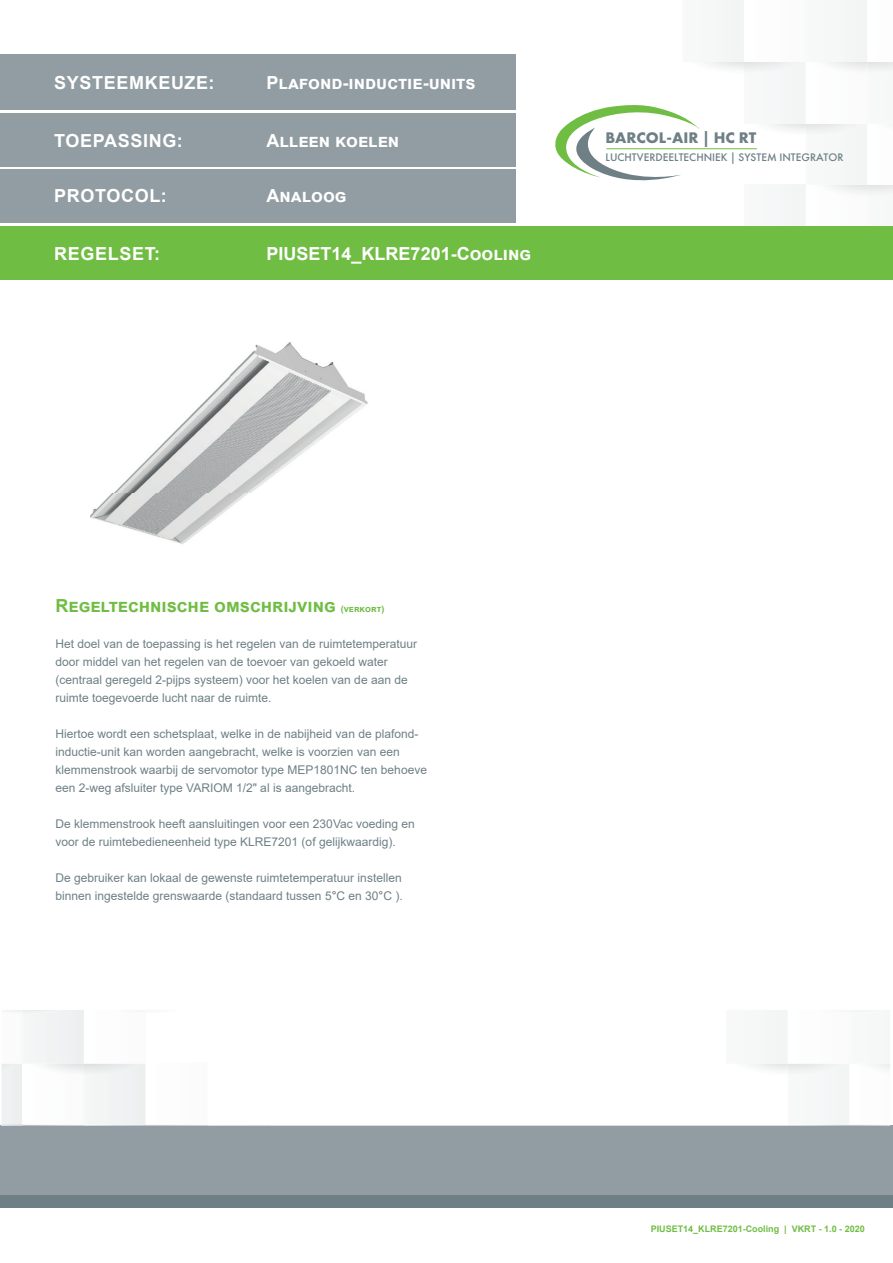
<style>
.page{position:relative;width:893px;height:1263px;background:#fff}
.page>*{position:absolute;margin:0;border:0;box-sizing:border-box;transform-origin:0 0}
.t1{font:700 18px "Arial";letter-spacing:.015em;color:#fff}
.t2{font:700 18px "Arial";letter-spacing:.035em;color:#fff}
.t3{font:700 18px "Arial";color:#70bd43}
.t4{font:700 15.9px "Futura PT";color:#6e8086}
.t5{font:12px/18px "Arial";color:#6e8086}
.t6{font:500 11.4px "Futura PT";color:#6e8086}
.t7{font:700 9px "Arial";color:#70bd43}
.s1{font-size:9px}
.s2{color:#57585a}
</style>
<div class="page">
<svg style="left:552px;top:0;width:341px;height:227px"></svg>
<hr style="left:606px;top:148px;width:151px;height:1px;background:#70bd43">
<div style="left:0;top:54px;width:515px;height:55px;background:#919da2"></div>
<div style="left:0;top:113px;width:515px;height:53px;background:#919da2"></div>
<div style="left:0;top:170px;width:515px;height:53px;background:#919da2"></div>
<div style="left:0;top:227px;width:893px;height:53px;background:#70bd43"></div>
<img style="left:90px;top:342px;width:278px;height:202px">
<div style="left:0;top:1125px;width:893px;height:83px;background:#919da2"></div>
<div style="left:0;top:1195px;width:893px;height:13px;background:#6e8086"></div>
<svg style="left:2px;top:1010px;width:144px;height:115px"></svg>
<img style="left:107px;top:1010px;width:39px;height:4px">
<svg style="left:750px;top:1010px;width:140px;height:115px"></svg>
<img style="left:811px;top:1010px;width:77px;height:4px">
<h1 class="t2" style="left:54px;top:70px;width:162px">SYSTEEMKEUZE:</h1>
<h1 class="t1" style="left:267px;top:70px;width:210px">PLAFOND-INDUCTIE-UNITS</h1>
<h1 class="t2" style="left:54px;top:127px;width:130px">TOEPASSING:</h1>
<h1 class="t1" style="left:267px;top:127px;width:134px">ALLEEN KOELEN</h1>
<h1 class="t2" style="left:54px;top:183px;width:114px">PROTOCOL:</h1>
<h1 class="t1" style="left:267px;top:183px;width:82px">ANALOOG</h1>
<h1 class="t2" style="left:54px;top:241px;width:107px">REGELSET:</h1>
<h1 class="t1" style="left:267px;top:241px;width:266px">PIUSET14_KLRE7201-COOLING</h1>
<h2 class="t4" style="left:605px;top:128px;width:152px">BARCOL-AIR | HC RT</h2>
<p class="t6" style="left:605px;top:151px;width:240px">LUCHTVERDEELTECHNIEK | SYSTEM INTEGRATOR</p>
<h1 class="t3" style="left:56px;top:593px;width:330px">REGELTECHNISCHE OMSCHRIJVING <span class="s1">(VERKORT)</span></h1>
<p class="t5" style="left:56px;top:635px;width:363px">Het doel van de toepassing is het regelen van de ruimtetemperatuur door middel van het regelen van de toevoer van gekoeld water (centraal geregeld 2-pijps systeem) voor het koelen van de aan de ruimte toegevoerde lucht naar de ruimte.</p>
<p class="t5" style="left:56px;top:725px;width:373px">Hiertoe wordt een schetsplaat, welke in de nabijheid van de plafond&shy;inductie-unit kan worden aangebracht, welke is voorzien van een klemmenstrook waarbij de servomotor type MEP1801NC ten behoeve een 2-weg afsluiter type VARIOM 1/2" al is aangebracht.</p>
<p class="t5" style="left:56px;top:815px;width:361px">De klemmenstrook heeft aansluitingen voor een 230Vac voeding en voor de ruimtebedieneenheid type KLRE7201 (of gelijkwaardig).</p>
<p class="t5" style="left:56px;top:869px;width:349px">De gebruiker kan lokaal de gewenste ruimtetemperatuur instellen binnen ingestelde grenswaarde (standaard tussen 5<span class="s2">°</span>C en 30<span class="s2">°</span>C ).</p>
<p class="t7" style="left:651px;top:1223px;width:216px">PIUSET14_KLRE7201-Cooling | VKRT - 1.0 - 2020</p>
</div>
